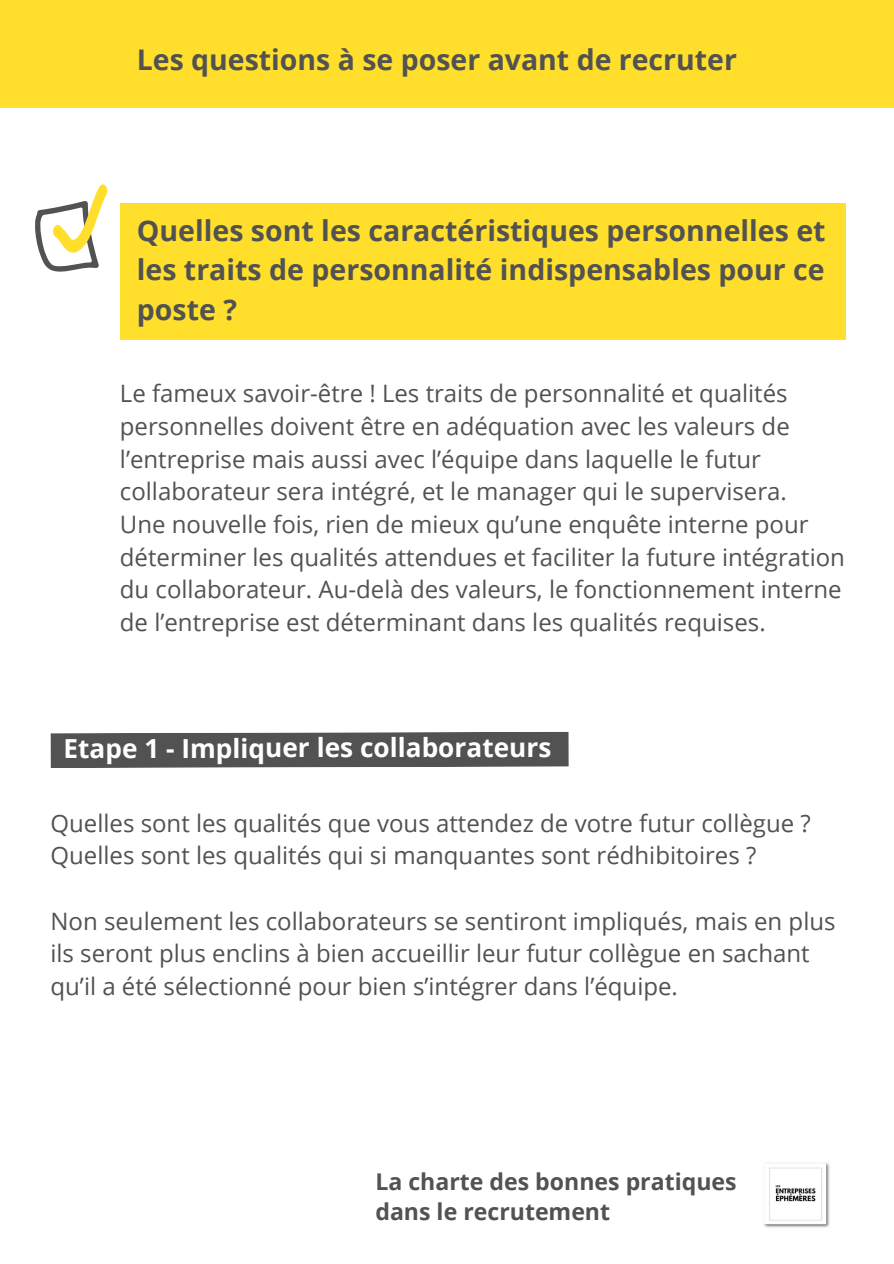
<style>
.page{position:relative;width:894px;height:1264px;background:#fff}
.page>*{position:absolute;margin:0;border:0;box-sizing:border-box;transform-origin:0 0}
.t1{font:700 28.5px/39.3px "Open Sans";color:#525252;text-align:justify}
.t2{font:700 26.25px "Open Sans";letter-spacing:-.005em;color:#fff}
.t3{font:24px/32.7px "Open Sans";color:#525252}
.t4{font:700 23.1px/29.2px "Open Sans";color:#525252}
</style>
<div class="page">
<svg style="left:35px;top:184px;width:73px;height:88px"></svg>
<div style="left:120px;top:203px;width:725px;height:137px;background:#ffdf2c"></div>
<div style="left:50px;top:732px;width:518px;height:36px;background:#525252"></div>
<div style="left:0;top:0;width:893px;height:107px;background:#ffdf2c"></div>
<img style="left:764px;top:1162px;width:66px;height:66px">
<p class="t1" style="left:137px;top:40px;width:601px">Les questions à se poser avant de recruter</p>
<h1 class="t1" style="left:137px;top:210px;width:690px">Quelles sont les caractéristiques personnelles et les traits de personnalité indispensables pour ce poste ?</h1>
<h1 class="t3" style="left:120px;top:376px;width:671px">Le fameux savoir-être ! Les traits de personnalité et qualités personnelles doivent être en adéquation avec les valeurs de l’entreprise mais aussi avec l’équipe dans laquelle le futur collaborateur sera intégré, et le manager qui le supervisera.</h1>
<p class="t3" style="left:120px;top:507px;width:726px">Une nouvelle fois, rien de mieux qu’une enquête interne pour déterminer les qualités attendues et faciliter la future intégration du collaborateur. Au-delà des valeurs, le fonctionnement interne de l’entreprise est déterminant dans les qualités requises.</p>
<p class="t2" style="left:64px;top:729px;width:489px">Etape 1 - Impliquer les collaborateurs</p>
<p class="t3" style="left:50px;top:806px;width:761px">Quelles sont les qualités que vous attendez de votre futur collègue ?<br>Quelles sont les qualités qui si manquantes sont rédhibitoires ?</p>
<h1 class="t3" style="left:50px;top:904px;width:786px">Non seulement les collaborateurs se sentiront impliqués, mais en plus ils seront plus enclins à bien accueillir leur futur collègue en sachant qu’il a été sélectionné pour bien s’intégrer dans l’équipe.</h1>
<p class="t4" style="left:375px;top:1166px;width:362px">La charte des bonnes pratiques dans le recrutement</p>
</div>
